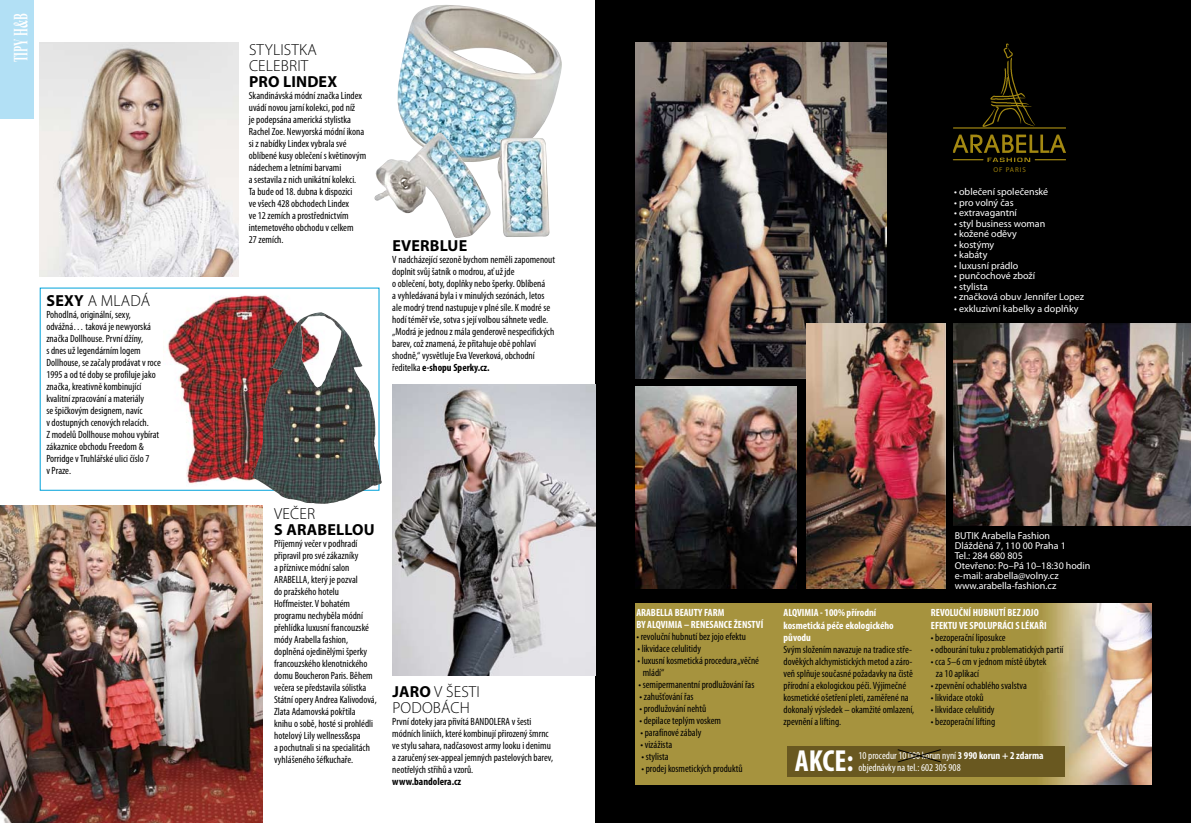
<style>
.page{position:relative;width:1191px;height:823px;background:#fff}
.page>*{position:absolute;margin:0;border:0;box-sizing:border-box;transform-origin:0 0}
.t1{font:700 condensed 30.5px "Myriad Pro";color:#fff}
.t2{font:700 20px "Times New Roman";color:#fff;scale:.5 1}
.t3{font:300 16px/16px "Myriad Pro";letter-spacing:.01em;color:#000}
.t4{font:700 16px "Myriad Pro";letter-spacing:.01em;color:#000}
.t5{font:condensed 10.5px/12px "Myriad Pro";color:#000}
.t6{font:700 condensed 10.5px/12px "Myriad Pro";color:#fff}
.t7{font:condensed 10.5px "Myriad Pro";color:#fff}
.t8{font:700 condensed 10.5px "Myriad Pro";color:#000}
.t9{font:10px/10px "Myriad Pro";color:#fff}
.t10{font:7px "Myriad Pro";letter-spacing:.13em;color:#9e810c}
.s1{font-weight:700}
</style>
<div class="page">
<div style="left:595px;top:0;width:596px;height:822px;background:#000"></div>
<div style="left:0;top:0;width:34px;height:119px;background:#b2e0f5"></div>
<img style="left:40px;top:43px;width:199px;height:233px">
<img style="left:392px;top:384px;width:203px;height:291px">
<img style="left:0;top:505px;width:263px;height:317px">
<img style="left:397px;top:5px;width:165px;height:127px">
<img style="left:374px;top:132px;width:175px;height:106px">
<img style="left:167px;top:295px;width:119px;height:189px">
<img style="left:252px;top:312px;width:130px;height:191px">
<div style="left:635px;top:603px;width:516px;height:181px;background:#a6933e"></div>
<img style="left:1011px;top:603px;width:140px;height:181px">
<div style="left:787px;top:745px;width:278px;height:31px;background:#695820"></div>
<img style="left:635px;top:43px;width:252px;height:335px">
<img style="left:954px;top:323px;width:237px;height:202px">
<img style="left:635px;top:386px;width:162px;height:202px">
<img style="left:806px;top:323px;width:139px;height:265px">
<img style="left:954px;top:45px;width:111px;height:117px">
<svg style="left:897px;top:749px;width:44px;height:13px"></svg>
<h2 class="t2" style="left:7px;top:62px;width:100px;rotate:-90deg">Tipy H&amp;B</h2>
<h3 class="t3" style="left:47px;top:292px;width:105px"><span class="s1">SEXY</span> A MLADÁ</h3>
<p class="t5" style="left:46px;top:308px;width:116px">Pohodlná, originální, sexy, odvážná… taková je newyorská značka Dollhouse. První džíny,<br>s dnes už legendárním logem<br>Dollhouse, se začaly prodávat v roce<br>1995 a od té doby se profiluje jako značka, kreativně kombinující kvalitní zpracování a materiály<br>se špičkovým designem, navíc<br>v dostupných cenových relacích.<br>Z modelů Dollhouse mohou vybírat zákaznice obchodu Freedom &amp;<br>Porridge vTruhlářské ulici číslo 7<br>v Praze.</p>
<h3 class="t3" style="left:249px;top:41px;width:69px">STYLISTKA<br>CELEBRIT</h3>
<h3 class="t4" style="left:249px;top:71px;width:90px">PRO LINDEX</h3>
<p class="t5" style="left:249px;top:89px;width:119px">Skandinávská módní značka Lindex uvádí novou jarní kolekci, pod níž<br>je podepsána americká stylistka<br>Rachel Zoe. Newyorská módní ikona si z nabídky Lindex vybrala své oblíbené kusy oblečení s květinovým nádechem a letními barvami<br>a sestavila z nich unikátní kolekci.<br>Ta bude od 18. dubna k dispozici<br>ve všech 428 obchodech Lindex<br>ve 12 zemích a prostřednictvím internetového obchodu v celkem<br>27 zemích.</p>
<h3 class="t4" style="left:392px;top:234px;width:76px">EVERBLUE</h3>
<p class="t5" style="left:392px;top:253px;width:164px">V nadcházející sezoně bychom neměli zapomenout doplnit svůj šatník o modrou, ať už jde<br>o oblečení, boty, doplňky nebo šperky. Oblíbená<br>a vyhledávaná byla i v minulých sezónách, letos ale modrý trend nastupuje v plné síle. K modré se hodí téměř vše, sotva s její volbou sáhnete vedle. „Modrá je jednou z mála genderově nespecifických barev, což znamená, že přitahuje obě pohlaví shodně,“ vysvětluje Eva Veverková, obchodní ředitelka <span class="s1">e-shopu Sperky.cz.</span></p>
<h3 class="t3" style="left:274px;top:505px;width:42px">VEČER</h3>
<h3 class="t4" style="left:274px;top:518px;width:102px">S ARABELLOU</h3>
<p class="t5" style="left:274px;top:536px;width:104px">Příjemný večer v podhradí připravil pro své zákazníky<br>a příznivce módní salon<br>ARABELLA, který je pozval<br>do pražského hotelu<br>Hoffmeister. V bohatém programu nechyběla módní přehlídka luxusní francouzské módy Arabella fashion, doplněná ojedinělými šperky francouzského klenotnického domu Boucheron Paris. Během večera se představila sólistka<br>Státní opery Andrea Kalivodová,<br>Zlata Adamovská pokřtila<br>knihu o sobě, hosté si prohlédli hotelový Lily wellness&amp;spa<br>a pochutnali si na specialitách vyhlášeného šéfkuchaře.</p>
<h3 class="t3" style="left:392px;top:683px;width:89px"><span class="s1">JARO</span> V ŠESTI<br>PODOBÁCH</h3>
<p class="t5" style="left:392px;top:714px;width:162px">První doteky jara přivítá BANDOLERA v šesti módních liniích, které kombinují přirozený šmrnc ve stylu sahara, nadčasovost army looku i denimu a zaručený sex-appeal jemných pastelových barev, neotřelých střihů a vzorů.</p>
<p class="t8" style="left:392px;top:774px;width:70px">www.bandolera.cz</p>
<p class="t10" style="left:993px;top:165px;width:34px">OF PARIS</p>
<p class="t9" style="left:954px;top:187px;width:96px">• oblečení společenské</p>
<p class="t9" style="left:954px;top:197px;width:61px">• pro volný čas</p>
<p class="t9" style="left:954px;top:208px;width:64px">• extravagantní</p>
<p class="t9" style="left:954px;top:218px;width:93px">• styl business woman</p>
<p class="t9" style="left:954px;top:229px;width:64px">• kožené oděvy</p>
<p class="t9" style="left:954px;top:239px;width:42px">• kostýmy</p>
<p class="t9" style="left:954px;top:250px;width:35px">• kabáty</p>
<p class="t9" style="left:954px;top:260px;width:66px">• luxusní prádlo</p>
<p class="t9" style="left:954px;top:271px;width:82px">• punčochové zboží</p>
<p class="t9" style="left:954px;top:281px;width:35px">• stylista</p>
<p class="t9" style="left:954px;top:292px;width:131px">• značková obuv Jennifer Lopez</p>
<p class="t9" style="left:954px;top:304px;width:126px">• exkluzivní kabelky a doplňky</p>
<p class="t6" style="left:636px;top:606px;width:128px">ARABELLA BEAUTY FARM<br>BY ALQVIMIA – RENESANCE ŽENSTVÍ</p>
<p class="t5" style="left:636px;top:630px;width:111px">• revoluční hubnutí bez jojo efektu</p>
<p class="t5" style="left:637px;top:642px;width:65px">• likvidace celulitidy</p>
<p class="t5" style="left:642px;top:654px;width:118px;text-indent:-5px">• luxusní kosmetická procedura „věčné mládí“</p>
<p class="t5" style="left:638px;top:678px;width:118px">• semipermanentní prodlužování řas</p>
<p class="t5" style="left:639px;top:690px;width:56px">• zahušťování řas</p>
<p class="t5" style="left:639px;top:702px;width:68px">• prodlužování nehtů</p>
<p class="t5" style="left:639px;top:714px;width:83px">• depilace teplým voskem</p>
<p class="t5" style="left:640px;top:726px;width:62px">• parafínové zábaly</p>
<p class="t5" style="left:640px;top:738px;width:33px">• vizážista</p>
<p class="t5" style="left:641px;top:750px;width:29px">• stylista</p>
<p class="t5" style="left:641px;top:762px;width:103px">• prodej kosmetických produktů</p>
<p class="t9" style="left:954px;top:530px;width:137px">BUTIK Arabella Fashion<br>Dlážděná 7, 110 00 Praha 1<br>Tel.: 284 680 805<br>Otevřeno: Po–Pá 10–18:30 hodin e-mail: arabella@volny.cz www.arabella-fashion.cz</p>
<p class="t6" style="left:931px;top:606px;width:117px">REVOLUČNÍ HUBNUTÍ BEZ JOJO<br>EFEKTU VE SPOLUPRÁCI S LÉKAŘI</p>
<p class="t5" style="left:931px;top:630px;width:76px">• bezoperační liposukce</p>
<p class="t5" style="left:931px;top:642px;width:134px">• odbourání tuku zproblematických partií</p>
<p class="t5" style="left:936px;top:654px;width:112px;text-indent:-5px">• cca 5–6 cm v jednom místě úbytek za 10 aplikací</p>
<p class="t5" style="left:931px;top:678px;width:97px">• zpevnění ochablého svalstva</p>
<p class="t5" style="left:931px;top:690px;width:54px">• likvidace otoků</p>
<p class="t5" style="left:931px;top:702px;width:65px">• likvidace celulitidy</p>
<p class="t5" style="left:931px;top:714px;width:66px">• bezoperační lifting</p>
<p class="t7" style="left:858px;top:748px;width:187px">10 procedur 10 000 korun nyní <span class="s1">3 990 korun + 2 zdarma</span></p>
<p class="t6" style="left:783px;top:606px;width:112px">ALQVIMIA - 100% přírodní kosmetická péče ekologického původu</p>
<p class="t5" style="left:783px;top:642px;width:132px">Svým složením navazuje na tradice stře&shy;dověkých alchymistických metod a záro&shy;veň splňuje současné požadavky na čistě přírodní a ekologickou péči. Výjimečné kosmetické ošetření pleti, zaměřené na dokonalý výsledek – okamžité omlazení, zpevnění a lifting.</p>
<h1 class="t1" style="left:795px;top:741px;width:60px">AKCE:</h1>
<p class="t7" style="left:858px;top:760px;width:104px">objednávky na tel.: 602 305 908</p>
</div>
